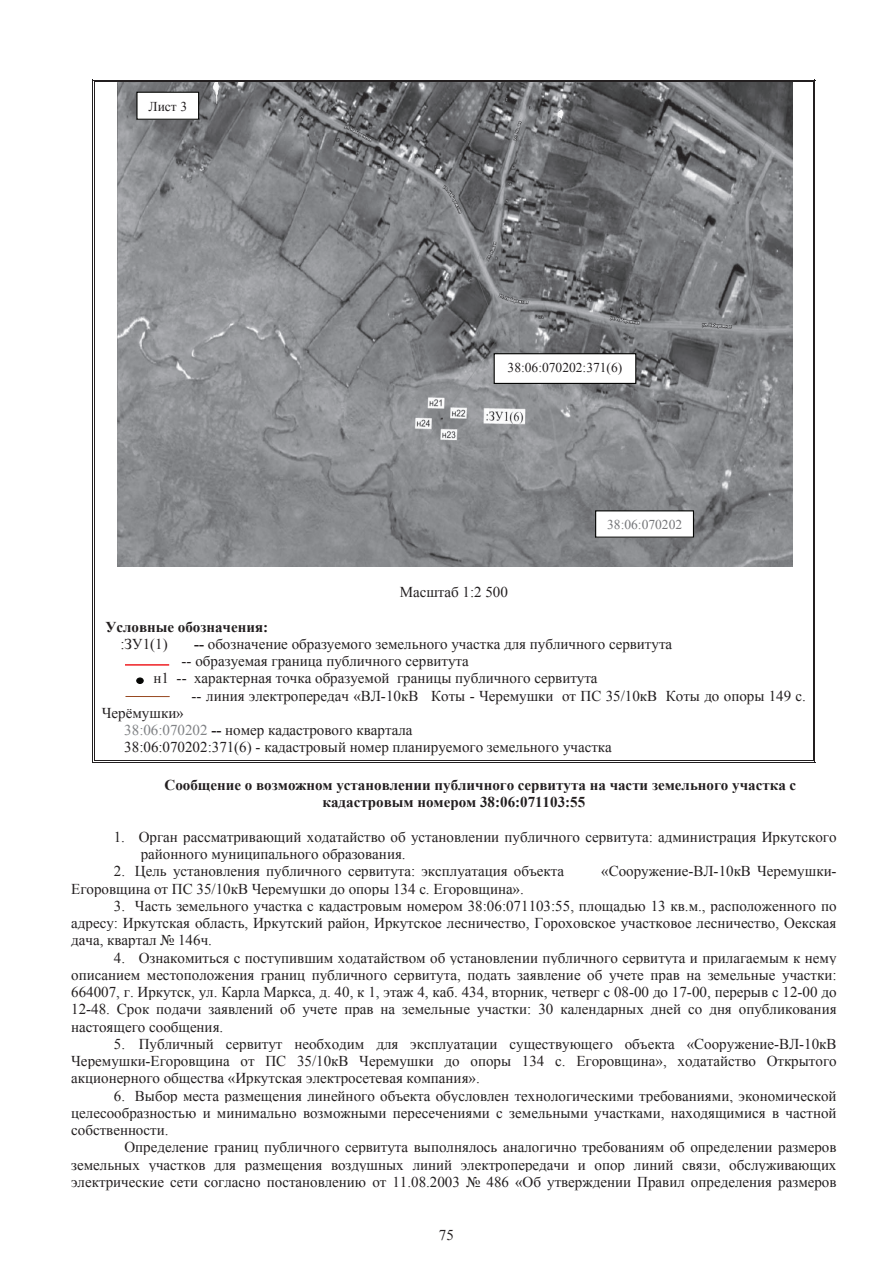
<style>
.page{position:relative;width:893px;height:1263px;background:#fff}
.page>*{position:absolute;margin:0;border:0;box-sizing:border-box;transform-origin:0 0}
.t1{font:15px/17.2px "Times New Roman";color:#231f20;text-align:justify}
.t2{font:700 15px/17.2px "Times New Roman";color:#231f20}
.t3{font:13.5px "Times New Roman";color:#231f20}
.t4{font:13.5px "Times New Roman";color:#757679}
.s1{font-weight:700}
.s2{color:#7f8184}
</style>
<div class="page">
<svg style="left:138px;top:679px;width:4px;height:3px"></svg>
<div style="left:136px;top:677px;width:8px;height:7px;border:1px solid #040503;border-radius:50%"></div>
<hr style="left:95px;top:80px;width:718px;height:1px;background:#231f20">
<hr style="left:95px;top:81px;width:718px;height:1px;background:#231f20">
<hr style="left:94px;top:82px;width:1px;height:678px;background:#231f20">
<hr style="left:92px;top:82px;width:1px;height:680px;background:#231f20">
<hr style="left:95px;top:762px;width:718px;height:1px;background:#231f20">
<hr style="left:95px;top:760px;width:718px;height:1px;background:#231f20">
<hr style="left:814px;top:82px;width:1px;height:678px;background:#231f20">
<hr style="left:813px;top:82px;width:1px;height:678px;background:#231f20">
<img style="left:118px;top:82px;width:674px;height:484px">
<hr style="left:125px;top:664px;width:44px;height:2px;background:#ee1f23">
<hr style="left:126px;top:696px;width:43px;height:1px;background:#974820">
<div style="left:137px;top:92px;width:62px;height:27px;background:#fff"></div>
<div style="left:136px;top:92px;width:63px;height:28px;border:1px solid #040503"></div>
<div style="left:596px;top:511px;width:97px;height:26px;background:#fff"></div>
<div style="left:595px;top:510px;width:99px;height:28px;border:1px solid #040503"></div>
<div style="left:494px;top:354px;width:142px;height:29px;background:#fff"></div>
<div style="left:494px;top:353px;width:142px;height:31px;border:1px solid #040503"></div>
<p class="t3" style="left:149px;top:97px;width:40px">Лист 3</p>
<p class="t3" style="left:508px;top:359px;width:116px">38:06:070202:371(6)</p>
<p class="t1" style="left:400px;top:583px;width:110px">Масштаб 1:2 500</p>
<p class="t4" style="left:607px;top:515px;width:77px">38:06:070202</p>
<p class="t2" style="left:105px;top:618px;width:164px">Условные обозначения:</p>
<p class="t1" style="left:120px;top:635px;width:49px">:ЗУ1(1)</p>
<p class="t1" style="left:194px;top:635px;width:480px"><span class="s1">--</span> обозначение образуемого земельного участка для публичного сервитута</p>
<p class="t1" style="left:182px;top:652px;width:289px">-- образуемая граница публичного сервитута</p>
<p class="t1" style="left:154px;top:669px;width:445px">н1 -- характерная точка образуемой границы публичного сервитута</p>
<p class="t1" style="left:192px;top:687px;width:616px">-- линия электропередач «ВЛ-10кВ Коты - Черемушки от ПС 35/10кВ Коты до опоры 149 с.</p>
<p class="t1" style="left:102px;top:704px;width:84px">Черёмушки»</p>
<p class="t1" style="left:124px;top:721px;width:290px"><span class="s2">38:06:070202</span> <span class="s1">--</span> номер кадастрового квартала</p>
<p class="t1" style="left:124px;top:738px;width:489px">38:06:070202:371(6) - кадастровый номер планируемого земельного участка</p>
<p class="t2" style="left:322px;top:776px;width:475px;text-indent:-158px">Сообщение о возможном установлении публичного сервитута на части земельного участка с кадастровым номером 38:06:071103:55</p>
<p class="t1" style="left:141px;top:828px;width:697px;text-indent:-27px">1. Орган рассматривающий ходатайство об установлении публичного сервитута: администрация Иркутского районного муниципального образования.</p>
<p class="t1" style="left:114px;top:862px;width:452px">2. Цель установления публичного сервитута: эксплуатация объекта</p>
<p class="t1" style="left:601px;top:862px;width:237px">«Сооружение-ВЛ-10кВ Черемушки-</p>
<p class="t1" style="left:71px;top:880px;width:454px">Егоровщина от ПС 35/10кВ Черемушки до опоры 134 с. Егоровщина».</p>
<p class="t1" style="left:71px;top:897px;width:767px;text-indent:43px">3. Часть земельного участка с кадастровым номером 38:06:071103:55, площадью 13 кв.м., расположенного по адресу: Иркутская область, Иркутский район, Иркутское лесничество, Гороховское участковое лесничество, Оекская дача, квартал № 146ч.</p>
<p class="t1" style="left:71px;top:949px;width:767px;text-indent:43px">4. Ознакомиться с поступившим ходатайством об установлении публичного сервитута и прилагаемым к нему описанием местоположения границ публичного сервитута, подать заявление об учете прав на земельные участки:<br>664007, г. Иркутск, ул. Карла Маркса, д. 40, к 1, этаж 4, каб. 434, вторник, четверг с 08-00 до 17-00, перерыв с 12-00 до 12-48. Срок подачи заявлений об учете прав на земельные участки: 30 календарных дней со дня опубликования настоящего сообщения.</p>
<p class="t1" style="left:71px;top:1035px;width:767px;text-indent:43px">5. Публичный сервитут необходим для эксплуатации существующего объекта «Сооружение-ВЛ-10кВ Черемушки-Егоровщина от ПС 35/10кВ Черемушки до опоры 134 с. Егоровщина», ходатайство Открытого акционерного общества «Иркутская электросетевая компания».</p>
<p class="t1" style="left:71px;top:1087px;width:767px;text-indent:43px">6. Выбор места размещения линейного объекта обусловлен технологическими требованиями, экономической целесообразностью и минимально возможными пересечениями с земельными участками, находящимися в частной собственности.</p>
<p class="t1" style="left:71px;top:1138px;width:767px;text-indent:53px">Определение границ публичного сервитута выполнялось аналогично требованиям об определении размеров земельных участков для размещения воздушных линий электропередачи и опор линий связи, обслуживающих электрические сети согласно постановлению от 11.08.2003 № 486 «Об утверждении Правил определения размеров</p>
<p class="t1" style="left:439px;top:1226px;width:16px">75</p>
</div>
